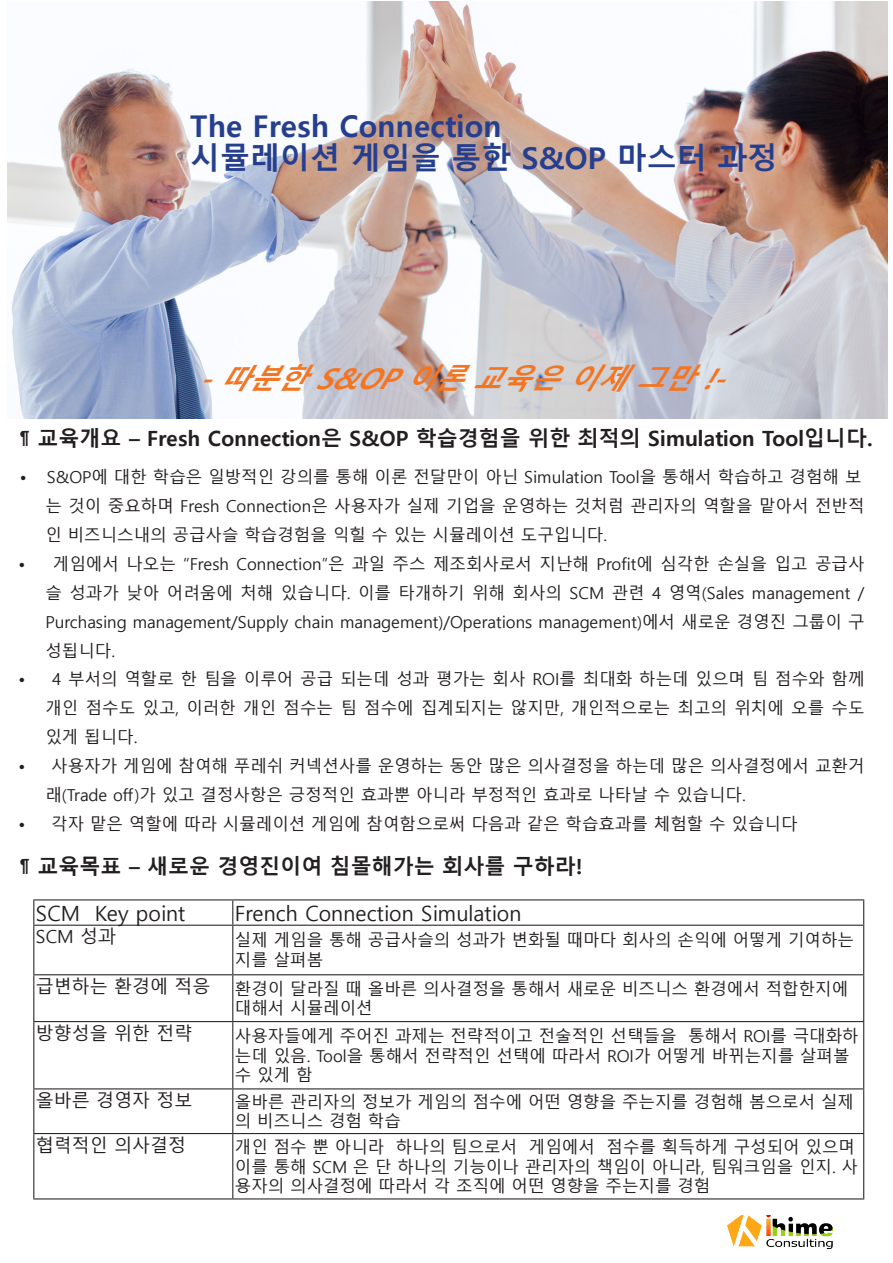
<style>
.page{position:relative;width:893px;height:1263px;background:#fff}
.page>*{position:absolute;margin:0;border:0;box-sizing:border-box;transform-origin:0 0}
.t1{font:700 30px "Malgun Gothic";color:#253f8e}
.t2{font:italic 700 28.5px "Malgun Gothic";color:#f47521}
.t3{font:700 21px "Malgun Gothic";color:#231f20}
.t4{font:21px "Malgun Gothic";color:#231f20}
.t5{font:18px "Malgun Gothic";color:#231f20}
.t6{font:16.5px/28.8px "Malgun Gothic";color:#231f20}
</style>
<div class="page">
<img style="left:7px;top:1px;width:880px;height:418px">
<hr style="left:33px;top:899px;width:200px;height:1px;background:#231f20">
<svg style="left:33px;top:900px;width:1px;height:25px"></svg>
<hr style="left:233px;top:899px;width:631px;height:1px;background:#231f20">
<svg style="left:232px;top:900px;width:1px;height:25px"></svg>
<svg style="left:863px;top:900px;width:1px;height:25px"></svg>
<hr style="left:33px;top:925px;width:200px;height:1px;background:#231f20">
<hr style="left:33px;top:926px;width:1px;height:48px;background:#231f20">
<hr style="left:233px;top:925px;width:631px;height:1px;background:#231f20">
<hr style="left:232px;top:926px;width:1px;height:48px;background:#231f20">
<hr style="left:863px;top:926px;width:1px;height:48px;background:#231f20">
<hr style="left:33px;top:974px;width:200px;height:1px;background:#231f20">
<hr style="left:33px;top:975px;width:1px;height:46px;background:#231f20">
<hr style="left:233px;top:974px;width:631px;height:1px;background:#231f20">
<hr style="left:232px;top:975px;width:1px;height:46px;background:#231f20">
<hr style="left:863px;top:975px;width:1px;height:46px;background:#231f20">
<hr style="left:33px;top:1021px;width:200px;height:1px;background:#231f20">
<hr style="left:33px;top:1022px;width:1px;height:66px;background:#231f20">
<hr style="left:233px;top:1021px;width:631px;height:1px;background:#231f20">
<hr style="left:232px;top:1022px;width:1px;height:66px;background:#231f20">
<hr style="left:863px;top:1022px;width:1px;height:66px;background:#231f20">
<hr style="left:33px;top:1088px;width:200px;height:1px;background:#231f20">
<hr style="left:33px;top:1089px;width:1px;height:44px;background:#231f20">
<hr style="left:233px;top:1088px;width:631px;height:1px;background:#231f20">
<hr style="left:232px;top:1089px;width:1px;height:44px;background:#231f20">
<hr style="left:863px;top:1089px;width:1px;height:44px;background:#231f20">
<hr style="left:33px;top:1133px;width:200px;height:1px;background:#231f20">
<hr style="left:33px;top:1134px;width:1px;height:64px;background:#231f20">
<hr style="left:233px;top:1133px;width:631px;height:1px;background:#231f20">
<hr style="left:232px;top:1134px;width:1px;height:64px;background:#231f20">
<hr style="left:863px;top:1134px;width:1px;height:64px;background:#231f20">
<hr style="left:33px;top:1198px;width:200px;height:1px;background:#231f20">
<hr style="left:233px;top:1198px;width:631px;height:1px;background:#231f20">
<img style="left:727px;top:1215px;width:105px;height:33px">
<p class="t1" style="left:190px;top:109px;width:313px">The Fresh Connection</p>
<p class="t1" style="left:190px;top:140px;width:589px">시뮬레이션 게임을 통한 S&amp;OP 마스터 과정</p>
<p class="t2" style="left:197px;top:362px;width:547px">-따분한S&amp;OP이론교육은이제그만!-</p>
<p class="t3" style="left:20px;top:426px;width:854px">¶ 교육개요 – Fresh Connection은 S&amp;OP 학습경험을 위한 최적의 Simulation Tool입니다.</p>
<p class="t6" style="left:45px;top:463px;width:821px;text-indent:-26px">• S&amp;OP에 대한 학습은 일방적인 강의를 통해 이론 전달만이 아닌 Simulation Tool을 통해서 학습하고 경험해 보 는 것이 중요하며 Fresh Connection은 사용자가 실제 기업을 운영하는 것처럼 관리자의 역할을 맡아서 전반적 인 비즈니스내의 공급사슬 학습경험을 익힐 수 있는 시뮬레이션 도구입니다.</p>
<p class="t6" style="left:45px;top:550px;width:821px;text-align:justify;text-indent:-27px">• 게임에서 나오는 “Fresh Connection”은 과일 주스 제조회사로서 지난해 Profit에 심각한 손실을 입고 공급사 슬 성과가 낮아 어려움에 처해 있습니다. 이를 타개하기 위해 회사의 SCM 관련 4 영역(Sales management / Purchasing management/Supply chain management)/Operations management)에서 새로운 경영진 그룹이 구 성됩니다.</p>
<p class="t6" style="left:45px;top:665px;width:821px;text-align:justify;text-indent:-27px">• 4 부서의 역할로 한 팀을 이루어 공급 되는데 성과 평가는 회사 ROI를 최대화 하는데 있으며 팀 점수와 함께 개인 점수도 있고, 이러한 개인 점수는 팀 점수에 집계되지는 않지만, 개인적으로는 최고의 위치에 오를 수도 있게 됩니다.</p>
<p class="t6" style="left:45px;top:752px;width:821px;text-indent:-27px">• 사용자가 게임에 참여해 푸레쉬 커넥션사를 운영하는 동안 많은 의사결정을 하는데 많은 의사결정에서 교환거 래(Trade off)가 있고 결정사항은 긍정적인 효과뿐 아니라 부정적인 효과로 나타날 수 있습니다.</p>
<p class="t6" style="left:18px;top:810px;width:781px">• 각자 맡은 역할에 따라 시뮬레이션 게임에 참여함으로써 다음과 같은 학습효과를 체험할 수 있습니다</p>
<p class="t3" style="left:20px;top:854px;width:564px">¶ 교육목표 – 새로운 경영진이여 침몰해가는 회사를 구하라!</p>
<p class="t4" style="left:36px;top:901px;width:151px">SCM Key point</p>
<p class="t4" style="left:235px;top:901px;width:288px">French Connection Simulation</p>
<p class="t5" style="left:36px;top:926px;width:82px">SCM 성과</p>
<p class="t6" style="left:235px;top:931px;width:621px;line-height:19.8px">실제 게임을 통해 공급사슬의 성과가 변화될 때마다 회사의 손익에 어떻게 기여하는 지를 살펴봄</p>
<p class="t5" style="left:36px;top:976px;width:176px">급변하는 환경에 적응</p>
<p class="t6" style="left:235px;top:979px;width:615px;line-height:19.8px">환경이 달라질 때 올바른 의사결정을 통해서 새로운 비즈니스 환경에서 적합한지에 대해서 시뮬레이션</p>
<p class="t5" style="left:36px;top:1023px;width:158px">방향성을 위한 전략</p>
<p class="t6" style="left:235px;top:1026px;width:625px;line-height:19.8px">사용자들에게 주어진 과제는 전략적이고 전술적인 선택들을 통해서 ROI를 극대화하 는데 있음. Tool을 통해서 전략적인 선택에 따라서 ROI가 어떻게 바뀌는지를 살펴볼 수 있게 함</p>
<p class="t5" style="left:36px;top:1090px;width:158px">올바른 경영자 정보</p>
<p class="t6" style="left:235px;top:1092px;width:621px;line-height:19.8px">올바른 관리자의 정보가 게임의 점수에 어떤 영향을 주는지를 경험해 봄으로서 실제 의 비즈니스 경험 학습</p>
<p class="t5" style="left:36px;top:1135px;width:152px">협력적인 의사결정</p>
<p class="t6" style="left:235px;top:1137px;width:624px;line-height:19.8px">개인 점수 뿐 아니라 하나의 팀으로서 게임에서 점수를 획득하게 구성되어 있으며 이를 통해 SCM 은 단 하나의 기능이나 관리자의 책임이 아니라, 팀워크임을 인지. 사 용자의 의사결정에 따라서 각 조직에 어떤 영향을 주는지를 경험</p>
</div>
